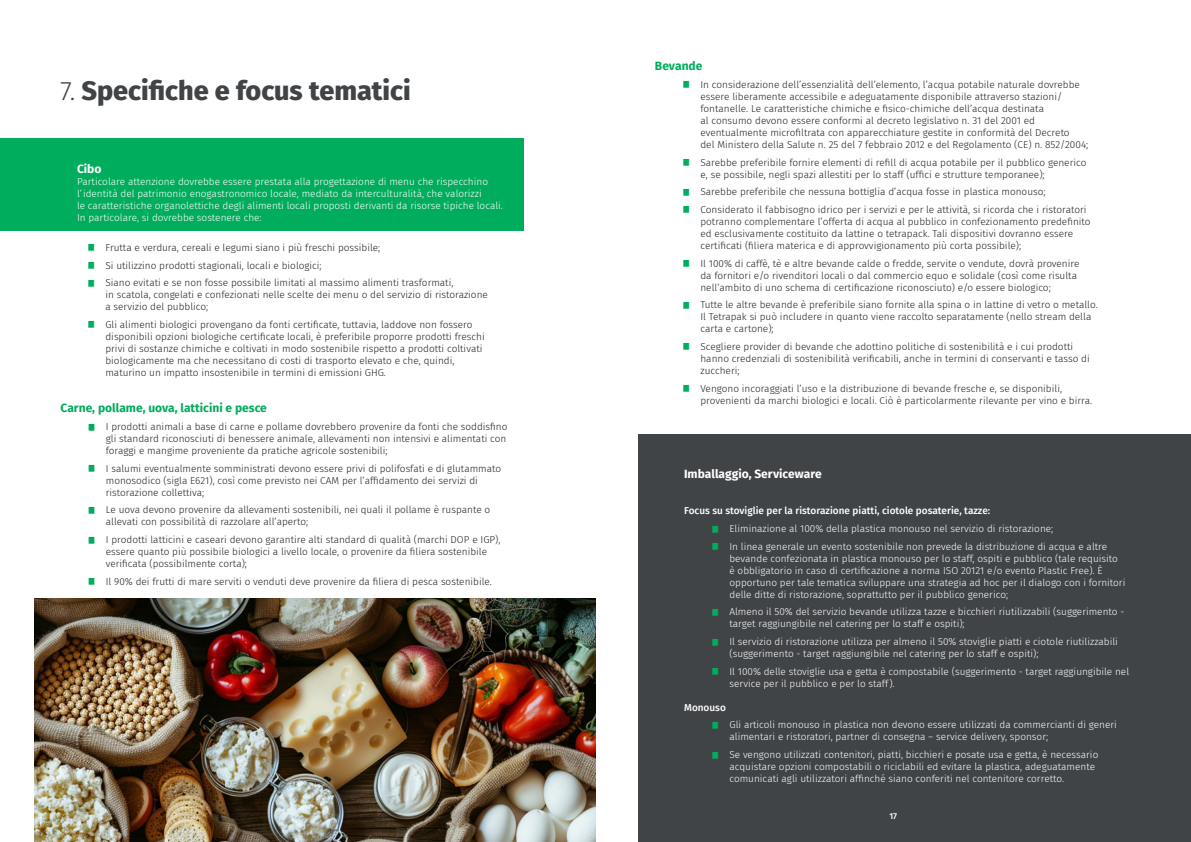
<style>
.page{position:relative;width:1191px;height:842px;background:#fff}
.page>*{position:absolute;margin:0;border:0;box-sizing:border-box;transform-origin:0 0}
.Headline{font:800 27px "Fira Sans";color:#414447}
.Corpo_testo_10_pt{font:700 12px "Fira Sans";color:#00ad5c}
.Corpo_testo_10_pt-2{font:700 12px "Fira Sans";color:#fff}
.t1{font:300 10px/12px "Fira Sans";color:#231f20}
.Corpo_testo_10_pt-3{font:300 10px/12px "Fira Sans";color:#fff}
.Corpo_testo_10_pt-4{font:500 10px "Fira Sans";color:#fff}
.Corpo_testo{font:500 8.5px "Fira Sans";color:#fff}
.s1{font-weight:300}
.s2{font-family:"Helvetica";font-weight:400;font-size:5.7px;color:#00ad5c}
</style>
<div class="page">
<div style="left:0;top:139px;width:524px;height:92px;background:#00ad5c"></div>
<div style="left:638px;top:434px;width:553px;height:408px;background:#414447"></div>
<img style="left:34px;top:599px;width:561px;height:243px">
<p class="Headline" style="left:60px;top:67px;width:352px"><span class="s1">7.</span> Specifiche e focus tematici</p>
<p class="Corpo_testo_10_pt-2" style="left:77px;top:159px;width:26px">Cibo</p>
<p class="Corpo_testo_10_pt-3" style="left:77px;top:176px;width:427px">Particolare attenzione dovrebbe essere prestata alla progettazione di menu che rispecchino l’identità del patrimonio enogastronomico locale, mediato da interculturalità, che valorizzi<br>le caratteristiche organolettiche degli alimenti locali proposti derivanti da risorse tipiche locali.<br>In particolare, si dovrebbe sostenere che:</p>
<p class="t1" style="left:88px;top:241px;width:293px"><span class="s2">█</span> Frutta e verdura, cereali e legumi siano i più freschi possibile;</p>
<p class="t1" style="left:88px;top:259px;width:235px"><span class="s2">█</span> Si utilizzino prodotti stagionali, locali e biologici;</p>
<p class="t1" style="left:105px;top:277px;width:384px;text-indent:-17px"><span class="s2">█</span> Siano evitati e se non fosse possibile limitati al massimo alimenti trasformati,<br>in scatola, congelati e confezionati nelle scelte dei menu o del servizio di ristorazione a servizio del pubblico;</p>
<p class="t1" style="left:105px;top:318px;width:381px;text-indent:-17px"><span class="s2">█</span> Gli alimenti biologici provengano da fonti certificate, tuttavia, laddove non fossero disponibili opzioni biologiche certificate locali, è preferibile proporre prodotti freschi privi di sostanze chimiche e coltivati in modo sostenibile rispetto a prodotti coltivati biologicamente ma che necessitano di costi di trasporto elevato e che, quindi, maturino un impatto insostenibile in termini di emissioni GHG.</p>
<p class="Corpo_testo_10_pt" style="left:60px;top:398px;width:208px">Carne, pollame, uova, latticini e pesce</p>
<p class="t1" style="left:106px;top:421px;width:403px;text-align:justify;text-indent:-17px"><span class="s2">█</span> I prodotti animali a base di carne e pollame dovrebbero provenire da fonti che soddisfino gli standard riconosciuti di benessere animale, allevamenti non intensivi e alimentati con foraggi e mangime proveniente da pratiche agricole sostenibili;</p>
<p class="t1" style="left:106px;top:462px;width:397px;text-indent:-17px"><span class="s2">█</span> I salumi eventualmente somministrati devono essere privi di polifosfati e di glutammato monosodico (sigla E621), così come previsto nei CAM per l’affidamento dei servizi di ristorazione collettiva;</p>
<p class="t1" style="left:106px;top:504px;width:386px;text-indent:-17px"><span class="s2">█</span> Le uova devono provenire da allevamenti sostenibili, nei quali il pollame è ruspante o allevati con possibilità di razzolare all’aperto;</p>
<p class="t1" style="left:106px;top:534px;width:396px;text-indent:-17px"><span class="s2">█</span> I prodotti latticini e caseari devono garantire alti standard di qualità (marchi DOP e IGP), essere quanto più possibile biologici a livello locale, o provenire da filiera sostenibile verificata (possibilmente corta);</p>
<p class="t1" style="left:89px;top:575px;width:404px"><span class="s2">█</span> Il 90% dei frutti di mare serviti o venduti deve provenire da filiera di pesca sostenibile.</p>
<p class="Corpo_testo_10_pt" style="left:655px;top:56px;width:49px">Bevande</p>
<p class="t1" style="left:700px;top:78px;width:389px;text-indent:-17px"><span class="s2">█</span> In considerazione dell’essenzialità dell’elemento, l’acqua potabile naturale dovrebbe essere liberamente accessibile e adeguatamente disponibile attraverso stazioni/ fontanelle. Le caratteristiche chimiche e fisico-chimiche dell’acqua destinata<br>al consumo devono essere conformi al decreto legislativo n. 31 del 2001 ed eventualmente microfiltrata con apparecchiature gestite in conformità del Decreto<br>del Ministero della Salute n. 25 del 7 febbraio 2012 e del Regolamento (CE) n. 852/2004;</p>
<p class="t1" style="left:700px;top:156px;width:387px;text-indent:-17px"><span class="s2">█</span> Sarebbe preferibile fornire elementi di refill di acqua potabile per il pubblico generico e, se possibile, negli spazi allestiti per lo staff (uffici e strutture temporanee);</p>
<p class="t1" style="left:683px;top:186px;width:364px"><span class="s2">█</span> Sarebbe preferibile che nessuna bottiglia d’acqua fosse in plastica monouso;</p>
<p class="t1" style="left:700px;top:203px;width:392px;text-indent:-17px"><span class="s2">█</span> Considerato il fabbisogno idrico per i servizi e per le attività, si ricorda che i ristoratori potranno complementare l’offerta di acqua al pubblico in confezionamento predefinito ed esclusivamente costituito da lattine o tetrapack. Tali dispositivi dovranno essere certificati (filiera materica e di approvvigionamento più corta possibile);</p>
<p class="t1" style="left:700px;top:257px;width:380px;text-indent:-17px"><span class="s2">█</span> Il 100% di caffè, tè e altre bevande calde o fredde, servite o vendute, dovrà provenire da fornitori e/o rivenditori locali o dal commercio equo e solidale (così come risulta nell’ambito di uno schema di certificazione riconosciuto) e/o essere biologico;</p>
<p class="t1" style="left:700px;top:299px;width:399px;text-indent:-17px"><span class="s2">█</span> Tutte le altre bevande è preferibile siano fornite alla spina o in lattine di vetro o metallo.<br>Il Tetrapak si può includere in quanto viene raccolto separatamente (nello stream della carta e cartone);</p>
<p class="t1" style="left:700px;top:340px;width:391px;text-indent:-17px"><span class="s2">█</span> Scegliere provider di bevande che adottino politiche di sostenibilità e i cui prodotti hanno credenziali di sostenibilità verificabili, anche in termini di conservanti e tasso di zuccheri;</p>
<p class="t1" style="left:700px;top:382px;width:393px;text-indent:-17px"><span class="s2">█</span> Vengono incoraggiati l’uso e la distribuzione di bevande fresche e, se disponibili, provenienti da marchi biologici e locali. Ciò è particolarmente rilevante per vino e birra.</p>
<p class="Corpo_testo_10_pt-2" style="left:684px;top:463px;width:139px">Imballaggio, Serviceware</p>
<p class="Corpo_testo_10_pt-4" style="left:684px;top:503px;width:308px">Focus su stoviglie per la ristorazione piatti, ciotole posaterie, tazze:</p>
<p class="Corpo_testo_10_pt-3" style="left:712px;top:522px;width:342px"><span class="s2">█</span> Eliminazione al 100% della plastica monouso nel servizio di ristorazione;</p>
<p class="Corpo_testo_10_pt-3" style="left:729px;top:540px;width:397px;text-indent:-17px"><span class="s2">█</span> In linea generale un evento sostenibile non prevede la distribuzione di acqua e altre bevande confezionata in plastica monouso per lo staff, ospiti e pubblico (tale requisito è obbligatorio in caso di certificazione a norma ISO 20121 e/o evento Plastic Free). È opportuno per tale tematica sviluppare una strategia ad hoc per il dialogo con i fornitori delle ditte di ristorazione, soprattutto per il pubblico generico;</p>
<p class="Corpo_testo_10_pt-3" style="left:729px;top:606px;width:396px;text-indent:-17px"><span class="s2">█</span> Almeno il 50% del servizio bevande utilizza tazze e bicchieri riutilizzabili (suggerimento - target raggiungibile nel catering per lo staff e ospiti);</p>
<p class="Corpo_testo_10_pt-3" style="left:729px;top:635px;width:390px;text-indent:-17px"><span class="s2">█</span> Il servizio di ristorazione utilizza per almeno il 50% stoviglie piatti e ciotole riutilizzabili (suggerimento - target raggiungibile nel catering per lo staff e ospiti);</p>
<p class="Corpo_testo_10_pt-3" style="left:729px;top:665px;width:401px;text-indent:-17px"><span class="s2">█</span> Il 100% delle stoviglie usa e getta è compostabile (suggerimento - target raggiungibile nel service per il pubblico e per lo staff).</p>
<p class="Corpo_testo_10_pt-4" style="left:684px;top:699px;width:43px">Monouso</p>
<p class="Corpo_testo_10_pt-3" style="left:729px;top:719px;width:389px;text-indent:-17px"><span class="s2">█</span> Gli articoli monouso in plastica non devono essere utilizzati da commercianti di generi alimentari e ristoratori, partner di consegna – service delivery, sponsor;</p>
<p class="Corpo_testo_10_pt-3" style="left:729px;top:748px;width:370px;text-indent:-17px"><span class="s2">█</span> Se vengono utilizzati contenitori, piatti, bicchieri e posate usa e getta, è necessario acquistare opzioni compostabili o riciclabili ed evitare la plastica, adeguatamente comunicati agli utilizzatori affinché siano conferiti nel contenitore corretto.</p>
<p class="Corpo_testo" style="left:889px;top:809px;width:9px">17</p>
</div>
